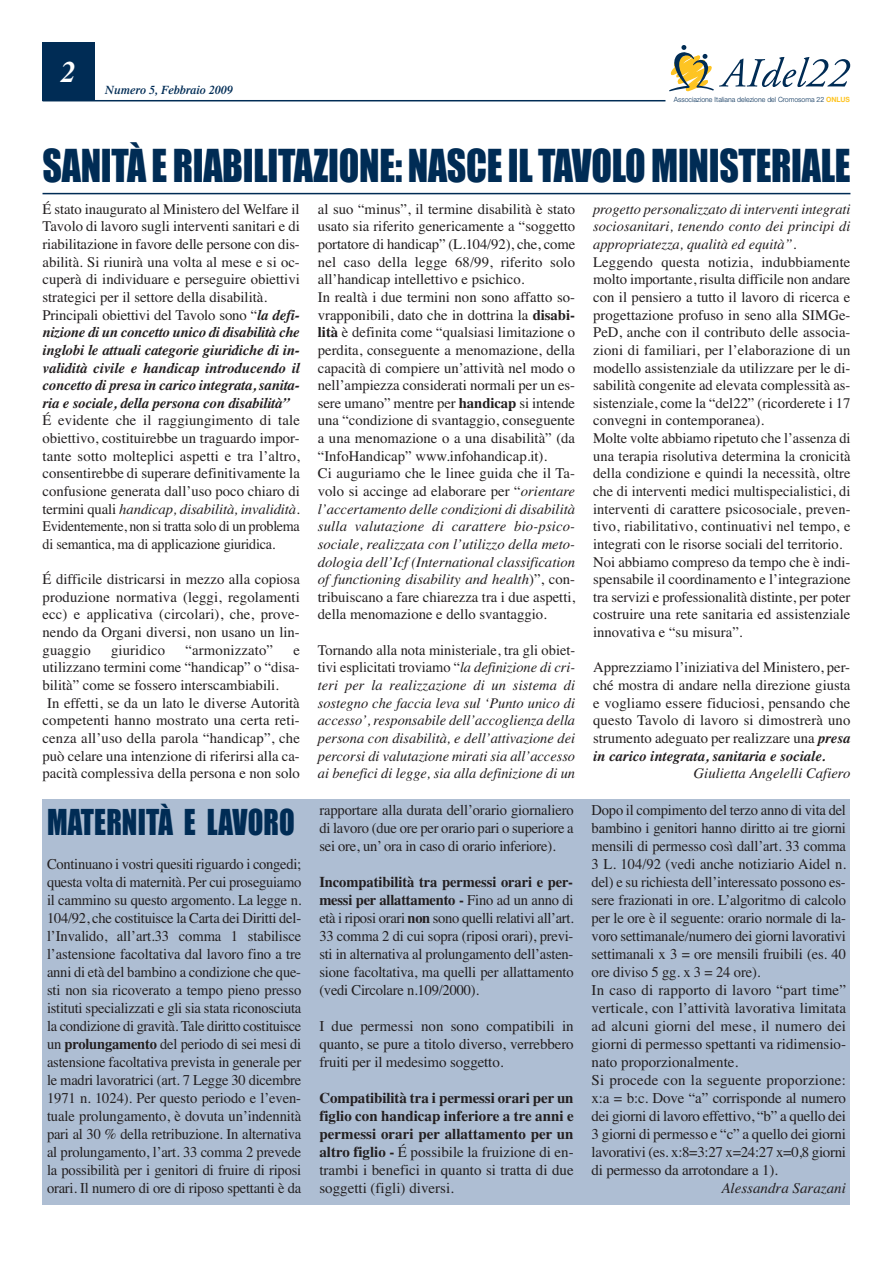
<style>
.page{position:relative;width:893px;height:1263px;background:#fff}
.page>*{position:absolute;margin:0;border:0;box-sizing:border-box;transform-origin:0 0}
.t1{font:42px "Impact";letter-spacing:-.01em;color:#002c55;scale:.9 1}
.t2{font:33px "Impact";letter-spacing:.005em;color:#002c55;scale:.87 1}
.t3{font:italic 700 30px "Times";color:#fff}
.t4{font:15px/18px "Times";letter-spacing:-.01em;color:#231f20;text-align:justify}
.t5{font:700 15px/18px "Times";letter-spacing:.005em;color:#231f20;text-align:justify}
.t6{font:italic 15px "Times";color:#231f20}
.t7{font:14.7px/17.7px "Times";color:#231f20}
.t8{font:italic 14.7px/17.7px "Times";color:#231f20;text-align:justify}
.t9{font:italic 600 12px "Times";color:#002c55}
.t10{font:300 7.2px "Helvetica Neue";color:#002c55;scale:.96 1}
.s1{font-weight:700;color:#fec422}
.s2{font-style:italic}
.s3{font-weight:700;font-style:italic}
.s4{font-weight:700}
.s5{font-style:normal}
.s6{font-weight:400}
</style>
<div class="page">
<svg style="left:669px;top:45px;width:181px;height:47px"></svg>
<div style="left:43px;top:43px;width:52px;height:58px;background:#002c55"></div>
<hr style="left:43px;top:100px;width:622px;height:1px;background:#002c55">
<hr style="left:43px;top:193px;width:807px;height:1px;background:#002c55">
<div style="left:43px;top:799px;width:807px;height:406px;background:#aebed3"></div>
<h3 class="t3" style="left:61px;top:61px;width:16px">2</h3>
<p class="t9" style="left:105px;top:85px;width:129px">Numero 5, Febbraio 2009</p>
<p class="t10" style="left:674px;top:97px;width:185px">Associazione Italiana delezione del Cromosoma 22 <span class="s1">ONLUS</span></p>
<h1 class="t1" style="left:43px;top:152px;width:899px">SANITÀ E RIABILITAZIONE: NASCE IL TAVOLO MINISTERIALE</h1>
<p class="t7" style="left:43px;top:201px;width:259px">É stato inaugurato al Ministero del Welfare il Tavolo di lavoro sugli interventi sanitari e di riabilitazione in favore delle persone con dis&shy;abilità. Si riunirà una volta al mese e si oc&shy;cuperà di individuare e perseguire obiettivi strategici per il settore della disabilità<span class="s2">.<br></span>Principali obiettivi del Tavolo sono “<span class="s3">la defi&shy;nizione di un concetto unico di disabilità che inglobi le attuali categorie giuridiche di in&shy;validità civile e handicap introducendo il concetto di presa in carico integrata, sanita&shy;ria e sociale, della persona con disabilità”</span></p>
<p class="t7" style="left:43px;top:413px;width:259px;text-align:justify">É evidente che il raggiungimento di tale obiettivo, costituirebbe un traguardo impor&shy;tante sotto molteplici aspetti e tra l’altro, consentirebbe di superare definitivamente la confusione generata dall’uso poco chiaro di termini quali <span class="s2">handicap, disabilità, invalidità</span>.<br>Evidentemente, non si tratta solo di un problema di semantica, ma di applicazione giuridica.</p>
<p class="t7" style="left:43px;top:572px;width:259px;text-align:justify">É difficile districarsi in mezzo alla copiosa produzione normativa (leggi, regolamenti ecc) e applicativa (circolari), che, prove&shy;nendo da Organi diversi, non usano un lin&shy;guaggio</p>
<p class="t7" style="left:111px;top:642px;width:56px">giuridico</p>
<p class="t7" style="left:186px;top:642px;width:89px">“armonizzato”</p>
<p class="t7" style="left:293px;top:642px;width:8px">e</p>
<p class="t7" style="left:43px;top:660px;width:259px">utilizzano termini come “handicap” o “disa-</p>
<p class="t7" style="left:43px;top:678px;width:238px">bilità” come se fossero interscambiabili.</p>
<p class="t7" style="left:47px;top:695px;width:254px">In effetti, se da un lato le diverse Autorità</p>
<p class="t7" style="left:43px;top:713px;width:259px">competenti hanno mostrato una certa reti-</p>
<p class="t7" style="left:43px;top:731px;width:259px">cenza all’uso della parola “handicap”, che</p>
<p class="t7" style="left:43px;top:748px;width:259px">può celare una intenzione di riferirsi alla ca-</p>
<p class="t7" style="left:43px;top:766px;width:259px">pacità complessiva della persona e non solo</p>
<h2 class="t2" style="left:47px;top:811px;width:286px">MATERNITÀ E LAVORO</h2>
<p class="t4" style="left:47px;top:856px;width:256px">Continuano i vostri quesiti riguardo i congedi; questa volta di maternità. Per cui proseguiamo il cammino su questo argomento. La legge n.<br>104/92, che costituisce la Carta dei Diritti del&shy;l’Invalido, all’art.33 comma 1 stabilisce l’astensione facoltativa dal lavoro fino a tre anni di età del bambino a condizione che que&shy;sti non sia ricoverato a tempo pieno presso istituti specializzati e gli sia stata riconosciuta la condizione di gravità. Tale diritto costituisce un <span class="s4">prolungamento</span> del periodo di sei mesi di astensione facoltativa prevista in generale per le madri lavoratrici (art. 7 Legge 30 dicembre 1971 n. 1024). Per questo periodo e l’even&shy;tuale prolungamento, è dovuta un’indennità pari al 30 % della retribuzione. In alternativa al prolungamento, l’art. 33 comma 2 prevede la possibilità per i genitori di fruire di riposi orari. Il numero di ore di riposo spettanti è da</p>
<p class="t7" style="left:318px;top:201px;width:259px">al suo “minus”, il termine disabilità è stato usato sia riferito genericamente a “soggetto portatore di handicap” (L.104/92), che, come nel caso della legge 68/99, riferito solo all’handicap intellettivo e psichico.<br>In realtà i due termini non sono affatto so&shy;vrapponibili, dato che in dottrina la <span class="s4">disabi&shy;lità</span> è definita come “qualsiasi limitazione o perdita, conseguente a menomazione, della capacità di compiere un’attività nel modo o nell’ampiezza considerati normali per un es&shy;sere umano” mentre per <span class="s4">handicap</span> si intende una “condizione di svantaggio, conseguente a una menomazione o a una disabilità” (da “InfoHandicap” www.infohandicap.it).<br>Ci auguriamo che le linee guida che il Ta&shy;volo si accinge ad elaborare per “<span class="s2">orientare l’accertamento delle condizioni di disabilità sulla valutazione di carattere bio-psico&shy;sociale, realizzata con l’utilizzo della meto&shy;dologia dell’Icf (International classification of functioning disability and health</span>)”, con&shy;tribuiscano a fare chiarezza tra i due aspetti, della menomazione e dello svantaggio.</p>
<p class="t8" style="left:318px;top:642px;width:259px"><span class="s5">Tornando alla nota ministeriale, tra gli obiet&shy;tivi esplicitati troviamo “</span>la definizione di cri&shy;teri per la realizzazione di un sistema di sostegno che faccia leva sul ‘Punto unico di accesso’, responsabile dell’accoglienza della persona con disabilità, e dell’attivazione dei percorsi di valutazione mirati sia all’accesso ai benefici di legge, sia alla definizione di un</p>
<p class="t4" style="left:319px;top:802px;width:256px">rapportare alla durata dell’orario giornaliero di lavoro (due ore per orario pari o superiore a sei ore, un’ ora in caso di orario inferiore).</p>
<p class="t4" style="left:319px;top:874px;width:256px"><span class="s4">Incompatibilità tra permessi orari e per&shy;messi per allattamento -</span> Fino ad un anno di età i riposi orari <span class="s4">non</span> sono quelli relativi all’art.<br>33 comma 2 di cui sopra (riposi orari), previ&shy;sti in alternativa al prolungamento dell’asten&shy;sione facoltativa, ma quelli per allattamento (vedi Circolare n.109/2000).</p>
<p class="t4" style="left:319px;top:1018px;width:256px">I due permessi non sono compatibili in quanto, se pure a titolo diverso, verrebbero fruiti per il medesimo soggetto.</p>
<p class="t5" style="left:319px;top:1090px;width:256px">Compatibilità tra i permessi orari per un figlio con handicap inferiore a tre anni e permessi orari per allattamento per un altro figlio - <span class="s6">É possibile la fruizione di en&shy;trambi i benefici in quanto si tratta di due soggetti (figli) diversi.</span></p>
<p class="t8" style="left:593px;top:201px;width:259px">progetto personalizzato di interventi integrati sociosanitari, tenendo conto dei principi di appropriatezza, qualità ed equità”.</p>
<p class="t7" style="left:593px;top:254px;width:259px">Leggendo questa notizia, indubbiamente molto importante, risulta difficile non andare con il pensiero a tutto il lavoro di ricerca e progettazione profuso in seno alla SIMGe-PeD, anche con il contributo delle associa&shy;zioni di familiari, per l’elaborazione di un modello assistenziale da utilizzare per le di&shy;sabilità congenite ad elevata complessità as&shy;sistenziale, come la “del22” (ricorderete i 17 convegni in contemporanea).<br>Molte volte abbiamo ripetuto che l’assenza di una terapia risolutiva determina la cronicità della condizione e quindi la necessità, oltre che di interventi medici multispecialistici, di interventi di carattere psicosociale, preven&shy;tivo, riabilitativo, continuativi nel tempo, e integrati con le risorse sociali del territorio.<br>Noi abbiamo compreso da tempo che è indi&shy;spensabile il coordinamento e l’integrazione tra servizi e professionalità distinte, per poter costruire una rete sanitaria ed assistenziale innovativa e “su misura”.</p>
<p class="t7" style="left:593px;top:660px;width:259px;text-align:justify">Apprezziamo l’iniziativa del Ministero, per&shy;ché mostra di andare nella direzione giusta e vogliamo essere fiduciosi, pensando che questo Tavolo di lavoro si dimostrerà uno strumento adeguato per realizzare una <span class="s3">presa in carico integrata, sanitaria e sociale.</span></p>
<p class="t8" style="left:694px;top:766px;width:158px">Giulietta Angelelli Cafiero</p>
<p class="t4" style="left:592px;top:802px;width:256px;text-align:left">Dopo il compimento del terzo anno di vita del bambino i genitori hanno diritto ai tre giorni mensili di permesso così dall’art. 33 comma 3 L. 104/92 (vedi anche notiziario Aidel n. del) e su richiesta dell’interessato possono es&shy;sere frazionati in ore. L’algoritmo di calcolo per le ore è il seguente: orario normale di la&shy;voro settimanale/numero dei giorni lavorativi settimanali x 3 = ore mensili fruibili (es. 40 ore diviso 5 gg. x 3 = 24 ore).<br>In caso di rapporto di lavoro “part time” verticale, con l’attività lavorativa limitata ad alcuni giorni del mese, il numero dei giorni di permesso spettanti va ridimensio&shy;nato proporzionalmente.<br>Si procede con la seguente proporzione: x:a = b:c. Dove “a” corrisponde al numero dei giorni di lavoro effettivo, “b” a quello dei 3 giorni di permesso e “c” a quello dei giorni lavorativi (es. x:8=3:27 x=24:27 x=0,8 giorni di permesso da arrotondare a 1).</p>
<p class="t6" style="left:721px;top:1182px;width:126px">Alessandra Sarazani</p>
</div>
